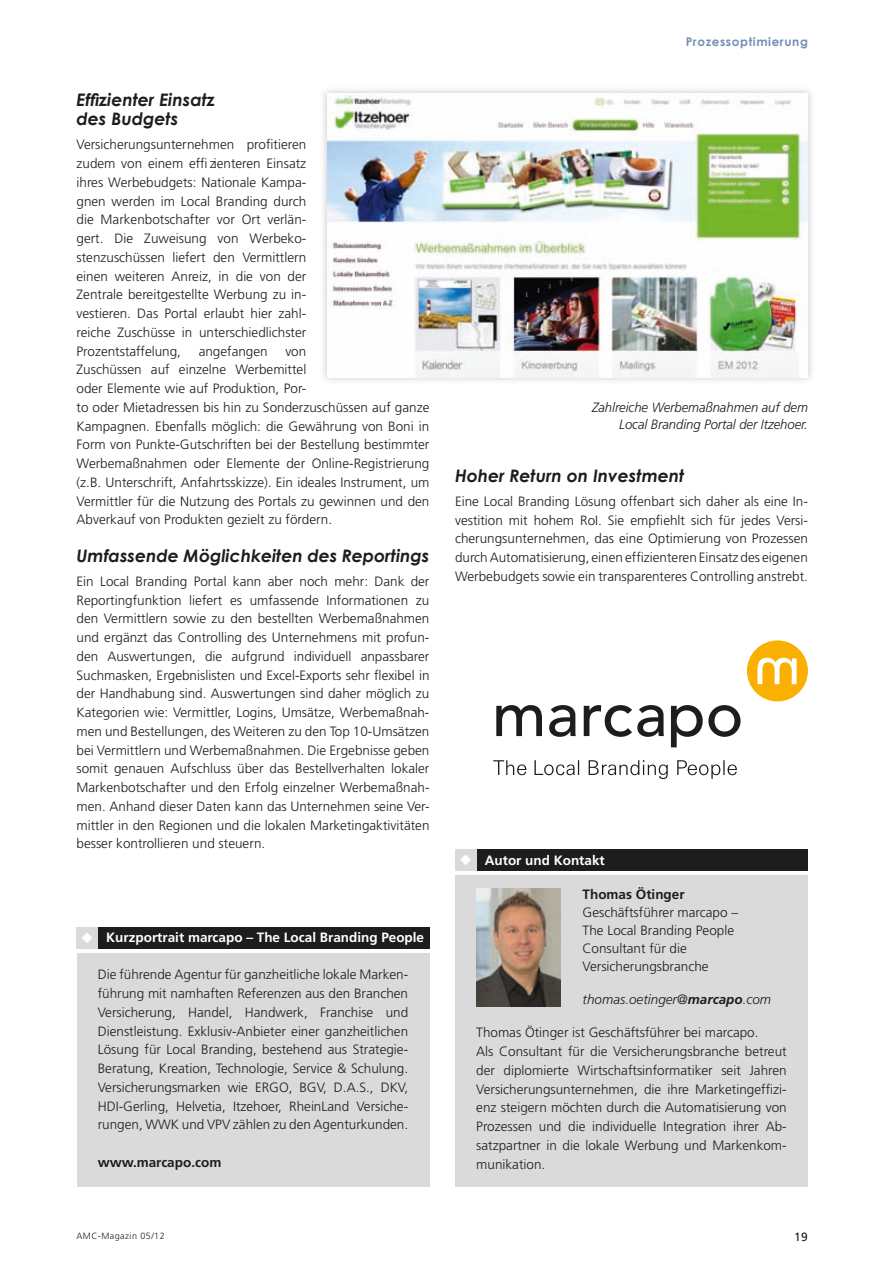
<style>
.page{position:relative;width:893px;height:1263px;background:#fff}
.page>*{position:absolute;margin:0;border:0;box-sizing:border-box;transform-origin:0 0}
.t1{font:italic 700 17.25px/18.8px "Century Gothic";color:#1d1d1b}
.t2{font:300 13.5px/18.8px "Frutiger";color:#1d1d1b;text-align:justify}
.t3{font:italic 300 13.5px/16.2px "Frutiger";letter-spacing:-.005em;color:#1d1d1b;text-align:right}
.t4{font:700 13.5px "Frutiger";color:#fff}
.t5{font:700 13.5px "Frutiger";color:#1d1d1b}
.t6{font:700 12px "Century Gothic";letter-spacing:.05em;color:#768fb5}
.t7{font:12px "Frutiger";color:#1d1d1b}
.t8{font:300 9px "Frutiger";letter-spacing:.05em;color:#1d1d1b}
.s1{font-weight:700}
</style>
<div class="page">
<div style="left:747px;top:640px;width:61px;height:61px;background:#f9b000;border-radius:50%"></div>
<svg style="left:757px;top:658px;width:39px;height:26px"></svg>
<svg style="left:496px;top:705px;width:46px;height:31px"></svg>
<svg style="left:549px;top:705px;width:27px;height:32px"></svg>
<svg style="left:584px;top:705px;width:80px;height:32px"></svg>
<svg style="left:671px;top:705px;width:69px;height:42px"></svg>
<svg style="left:493px;top:760px;width:244px;height:19px"></svg>
<div style="left:77px;top:953px;width:352px;height:234px;background:#dadada"></div>
<div style="left:98px;top:927px;width:331px;height:21px;background:#1d1d1b"></div>
<div style="left:77px;top:927px;width:21px;height:21px;background:#dadada"></div>
<div style="left:455px;top:875px;width:353px;height:312px;background:#dadada"></div>
<div style="left:476px;top:850px;width:332px;height:21px;background:#1d1d1b"></div>
<div style="left:455px;top:850px;width:21px;height:21px;background:#dadada"></div>
<img style="left:476px;top:888px;width:85px;height:119px">
<img style="left:323px;top:89px;width:489px;height:292px">
<img style="left:328px;top:94px;width:480px;height:284px">
<p class="t1" style="left:77px;top:90px;width:140px">Effizienter Einsatz des Budgets</p>
<p class="t2" style="left:77px;top:135px;width:231px">Versicherungsunternehmen profitieren zudem von einem effi zienteren Einsatz ihres Werbebudgets: Nationale Kampa&shy;gnen werden im Local Branding durch die Markenbotschafter vor Ort verlän&shy;gert. Die Zuweisung von Werbeko&shy;stenzuschüssen liefert den Vermittlern einen weiteren Anreiz, in die von der Zentrale bereitgestellte Werbung zu in&shy;vestieren. Das Portal erlaubt hier zahl&shy;reiche Zuschüsse in unterschiedlichster Prozentstaffelung,</p>
<p class="t2" style="left:199px;top:341px;width:71px">angefangen</p>
<p class="t2" style="left:77px;top:341px;width:354px;text-align:left;text-indent:209px">von<br>Zuschüssen auf einzelne Werbemittel<br>oder Elemente wie auf Produktion, Por-<br>to oder Mietadressen bis hin zu Sonderzuschüssen auf ganze Kampagnen. Ebenfalls möglich: die Gewährung von Boni in Form von Punkte-Gutschriften bei der Bestellung bestimmter Werbemaßnahmen oder Elemente der Online-Registrierung (z.B. Unterschrift, Anfahrtsskizze). Ein ideales Instrument, um Vermittler für die Nutzung des Portals zu gewinnen und den Abverkauf von Produkten gezielt zu fördern.</p>
<p class="t1" style="left:77px;top:546px;width:354px">Umfassende Möglichkeiten des Reportings</p>
<p class="t2" style="left:77px;top:572px;width:354px">Ein Local Branding Portal kann aber noch mehr: Dank der Reportingfunktion liefert es umfassende Informationen zu den Vermittlern sowie zu den bestellten Werbemaßnahmen und ergänzt das Controlling des Unternehmens mit profun&shy;den Auswertungen, die aufgrund individuell anpassbarer Suchmasken, Ergebnislisten und Excel-Exports sehr flexibel in der Handhabung sind. Auswertungen sind daher möglich zu Kategorien wie: Vermittler, Logins, Umsätze, Werbemaßnah&shy;men und Bestellungen, des Weiteren zu den Top 10-Umsätzen bei Vermittlern und Werbemaßnahmen. Die Ergebnisse geben somit genauen Aufschluss über das Bestellverhalten lokaler Markenbotschafter und den Erfolg einzelner Werbemaßnah&shy;men. Anhand dieser Daten kann das Unternehmen seine Ver&shy;mittler in den Regionen und die lokalen Marketingaktivitäten besser kontrollieren und steuern.</p>
<p class="t4" style="left:81px;top:930px;width:344px">◆ Kurzportrait marcapo – The Local Branding People</p>
<p class="t2" style="left:98px;top:965px;width:312px">Die führende Agentur für ganzheitliche lokale Marken&shy;führung mit namhaften Referenzen aus den Branchen Versicherung, Handel, Handwerk, Franchise und Dienstleistung. Exklusiv-Anbieter einer ganzheitlichen Lösung für Local Branding, bestehend aus Strategie-Beratung, Kreation, Technologie, Service &amp; Schulung.<br>Versicherungsmarken wie ERGO, BGV, D.A.S., DKV, HDI-Gerling, Helvetia, Itzehoer, RheinLand Versiche&shy;rungen, WWK und VPV zählen zu den Agenturkunden.</p>
<p class="t5" style="left:98px;top:1154px;width:125px">www.marcapo.com</p>
<p class="t6" style="left:686px;top:34px;width:124px">Prozessoptimierung</p>
<p class="t3" style="left:592px;top:400px;width:217px">Zahlreiche Werbemaßnahmen auf dem<br>Local Branding Portal der Itzehoer.</p>
<p class="t1" style="left:455px;top:466px;width:231px">Hoher Return on Investment</p>
<p class="t2" style="left:455px;top:492px;width:354px">Eine Local Branding Lösung offenbart sich daher als eine In&shy;vestition mit hohem RoI. Sie empfiehlt sich für jedes Versi&shy;cherungsunternehmen, das eine Optimierung von Prozessen durch Automatisierung, einen effizienteren Einsatz des eigenen Werbebudgets sowie ein transparenteres Controlling anstrebt.</p>
<p class="t4" style="left:460px;top:852px;width:147px">◆ Autor und Kontakt</p>
<p class="t5" style="left:583px;top:886px;width:104px">Thomas Ötinger</p>
<p class="t2" style="left:583px;top:903px;width:157px;line-height:18px;text-align:left">Geschäftsführer marcapo –<br>The Local Branding People<br>Consultant für die<br>Versicherungsbranche</p>
<p class="t3" style="left:583px;top:991px;width:190px">thomas.oetinger@<span class="s1">marcapo</span>.com</p>
<p class="t2" style="left:476px;top:1023px;width:312px;text-align:left">Thomas Ötinger ist Geschäftsführer bei marcapo.<br>Als Consultant für die Versicherungsbranche betreut der diplomierte Wirtschaftsinformatiker seit Jahren Versicherungsunternehmen, die ihre Marketingeffizi&shy;enz steigern möchten durch die Automatisierung von Prozessen und die individuelle Integration ihrer Ab&shy;satzpartner in die lokale Werbung und Markenkom&shy;munikation.</p>
<p class="t8" style="left:77px;top:1230px;width:90px">AMC-Magazin 05/12</p>
<p class="t7" style="left:794px;top:1230px;width:15px">19</p>
</div>
